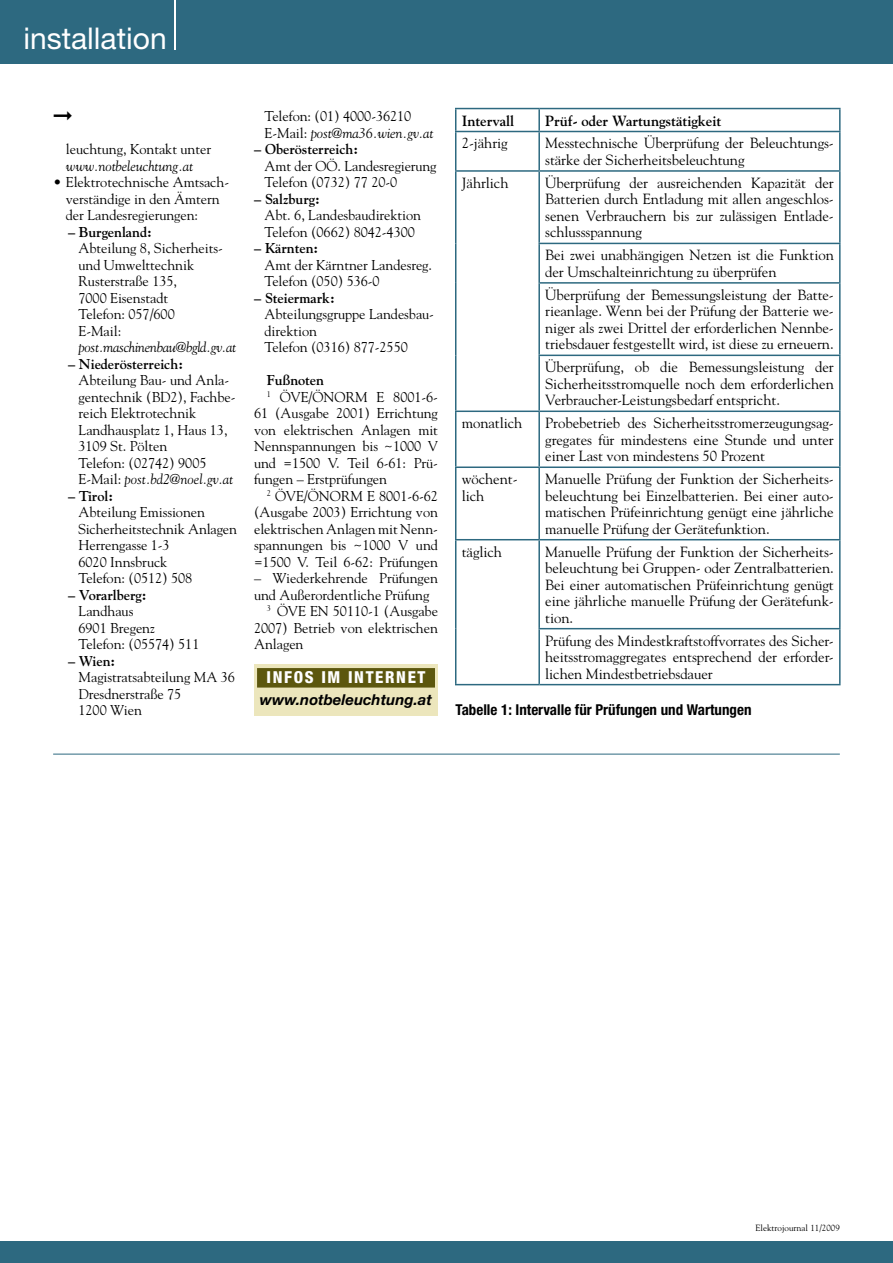
<style>
.page{position:relative;width:893px;height:1263px;background:#fff}
.page>*{position:absolute;margin:0;border:0;box-sizing:border-box;transform-origin:0 0}
.t1{font:200 75px "Helvetica Neue LT Std";color:#fff}
.t2{font:30px "Helvetica Neue LT Std";color:#fff}
.t3{font:800 condensed 16.5px "Helvetica Neue LT Std";letter-spacing:.1em;color:#fff}
.t4{font:700 condensed 15px "Helvetica Neue LT Std";color:#000}
.t5{font:italic 700 15px "Helvetica Neue LT Std";color:#000}
.t6{font:14.7px/16.5px "Goudy Std";letter-spacing:-.005em;color:#000;text-align:justify}
.t7{font:700 14.7px "Goudy Std";letter-spacing:-.005em;color:#000}
.t8{font:14.25px/16.5px "Goudy Std";letter-spacing:-.005em;color:#000}
.t9{font:700 14.25px "Goudy Std";letter-spacing:-.005em;color:#000}
.t10{font:italic 14.25px "Goudy Std";letter-spacing:-.02em;color:#000}
.t11{font:9px "Goudy Std";color:#000}
.s1{font-weight:700}
.s2{font-style:italic}
</style>
<div class="page">
<div style="left:0;top:0;width:893px;height:64px;background:#2d6980"></div>
<div style="left:0;top:1242px;width:893px;height:21px;background:#2d6980"></div>
<hr style="left:455px;top:108px;width:84px;height:1px;background:#2d6980">
<svg style="left:455px;top:109px;width:1px;height:22px"></svg>
<hr style="left:539px;top:108px;width:302px;height:1px;background:#2d6980">
<hr style="left:538px;top:109px;width:2px;height:22px;background:#2d6980">
<hr style="left:839px;top:109px;width:2px;height:22px;background:#2d6980">
<hr style="left:455px;top:131px;width:84px;height:1px;background:#2d6980">
<hr style="left:455px;top:132px;width:1px;height:38px;background:#2d6980">
<hr style="left:539px;top:131px;width:302px;height:1px;background:#2d6980">
<hr style="left:538px;top:132px;width:2px;height:38px;background:#2d6980">
<hr style="left:839px;top:132px;width:2px;height:38px;background:#2d6980">
<hr style="left:455px;top:170px;width:84px;height:2px;background:#2d6980">
<hr style="left:455px;top:172px;width:1px;height:71px;background:#2d6980">
<hr style="left:539px;top:170px;width:302px;height:2px;background:#2d6980">
<hr style="left:538px;top:172px;width:2px;height:71px;background:#2d6980">
<hr style="left:839px;top:172px;width:2px;height:71px;background:#2d6980">
<hr style="left:455px;top:243px;width:1px;height:40px;background:#2d6980">
<hr style="left:538px;top:243px;width:303px;height:1px;background:#2d6980">
<hr style="left:538px;top:244px;width:2px;height:38px;background:#2d6980">
<hr style="left:839px;top:244px;width:2px;height:38px;background:#2d6980">
<hr style="left:455px;top:283px;width:1px;height:72px;background:#2d6980">
<hr style="left:538px;top:282px;width:303px;height:2px;background:#2d6980">
<hr style="left:538px;top:284px;width:2px;height:71px;background:#2d6980">
<hr style="left:839px;top:284px;width:2px;height:71px;background:#2d6980">
<hr style="left:455px;top:355px;width:1px;height:55px;background:#2d6980">
<hr style="left:538px;top:355px;width:303px;height:1px;background:#2d6980">
<hr style="left:538px;top:356px;width:2px;height:54px;background:#2d6980">
<hr style="left:839px;top:356px;width:2px;height:54px;background:#2d6980">
<hr style="left:455px;top:410px;width:84px;height:2px;background:#2d6980">
<hr style="left:455px;top:412px;width:1px;height:54px;background:#2d6980">
<hr style="left:539px;top:410px;width:302px;height:2px;background:#2d6980">
<hr style="left:538px;top:412px;width:2px;height:54px;background:#2d6980">
<hr style="left:839px;top:412px;width:2px;height:54px;background:#2d6980">
<hr style="left:455px;top:466px;width:84px;height:2px;background:#2d6980">
<hr style="left:455px;top:468px;width:1px;height:71px;background:#2d6980">
<hr style="left:539px;top:466px;width:302px;height:2px;background:#2d6980">
<hr style="left:538px;top:468px;width:2px;height:71px;background:#2d6980">
<hr style="left:839px;top:468px;width:2px;height:71px;background:#2d6980">
<hr style="left:455px;top:539px;width:84px;height:1px;background:#2d6980">
<hr style="left:455px;top:540px;width:1px;height:89px;background:#2d6980">
<hr style="left:539px;top:539px;width:302px;height:1px;background:#2d6980">
<hr style="left:538px;top:540px;width:2px;height:88px;background:#2d6980">
<hr style="left:839px;top:540px;width:2px;height:88px;background:#2d6980">
<hr style="left:455px;top:629px;width:1px;height:55px;background:#2d6980">
<hr style="left:538px;top:628px;width:303px;height:1px;background:#2d6980">
<hr style="left:538px;top:629px;width:2px;height:55px;background:#2d6980">
<hr style="left:839px;top:629px;width:2px;height:55px;background:#2d6980">
<hr style="left:455px;top:684px;width:84px;height:1px;background:#2d6980">
<hr style="left:539px;top:684px;width:302px;height:1px;background:#2d6980">
<div style="left:254px;top:665px;width:184px;height:51px;background:#ece6bc"></div>
<div style="left:257px;top:668px;width:178px;height:19px;background:#5c570e"></div>
<hr style="left:53px;top:754px;width:787px;height:1px;background:#2d6980">
<h2 class="t2" style="left:23px;top:20px;width:145px">installation</h2>
<h1 class="t1" style="left:167px;top:-36px;width:18px">|</h1>
<p class="t8" style="left:66px;top:141px;width:147px">leuchtung, Kontakt unter</p>
<p class="t10" style="left:66px;top:157px;width:129px">www.notbeleuchtung.at</p>
<p class="t8" style="left:66px;top:174px;width:165px;text-indent:-13px"><span class="s1">•</span> Elektrotechnische Amtsach&shy;verständige in den Ämtern der Landesregierungen:</p>
<p class="t9" style="left:68px;top:223px;width:85px">– Burgenland:</p>
<p class="t8" style="left:79px;top:240px;width:146px">Abteilung 8, Sicherheits&shy;und Umwelttechnik<br>Rusterstraße 135,<br>7000 Eisenstadt<br>Telefon: 057/600<br>E-Mail:</p>
<p class="t10" style="left:79px;top:338px;width:159px">post.maschinenbau@bgld.gv.at</p>
<p class="t9" style="left:68px;top:355px;width:117px">– Niederösterreich:</p>
<p class="t8" style="left:79px;top:372px;width:158px">Abteilung Bau- und Anla&shy;gentechnik (BD2), Fachbe&shy;reich Elektrotechnik<br>Landhausplatz 1, Haus 13,<br>3109 St. Pölten<br>Telefon: (02742) 9005<br>E-Mail: <span class="s2">post.bd2@noel.gv.at</span></p>
<p class="t9" style="left:68px;top:487px;width:47px">– Tirol:</p>
<p class="t8" style="left:78px;top:504px;width:161px">Abteilung Emissionen<br>Sicherheitstechnik Anlagen<br>Herrengasse 1-3<br>6020 Innsbruck<br>Telefon: (0512) 508</p>
<p class="t9" style="left:68px;top:586px;width:80px">– Vorarlberg:</p>
<p class="t8" style="left:79px;top:603px;width:122px">Landhaus<br>6901 Bregenz<br>Telefon: (05574) 511</p>
<p class="t9" style="left:68px;top:652px;width:49px">– Wien:</p>
<p class="t8" style="left:79px;top:669px;width:158px">Magistratsabteilung MA 36<br>Dresdnerstraße 75<br>1200 Wien</p>
<p class="t8" style="left:265px;top:108px;width:170px">Telefon: (01) 4000-36210<br>E-Mail: <span class="s2">post@ma36.wien.gv.at</span></p>
<p class="t9" style="left:254px;top:141px;width:106px">– Oberösterreich:</p>
<p class="t8" style="left:265px;top:157px;width:174px">Amt der OÖ. Landesregierung<br>Telefon (0732) 77 20-0</p>
<p class="t9" style="left:254px;top:190px;width:67px">– Salzburg:</p>
<p class="t8" style="left:265px;top:207px;width:158px">Abt. 6, Landesbaudirektion<br>Telefon (0662) 8042-4300</p>
<p class="t9" style="left:254px;top:240px;width:66px">– Kärnten:</p>
<p class="t8" style="left:265px;top:256px;width:169px">Amt der Kärntner Landesreg.<br>Telefon (050) 536-0</p>
<p class="t9" style="left:254px;top:289px;width:82px">– Steiermark:</p>
<p class="t8" style="left:265px;top:306px;width:171px">Abteilungsgruppe Landesbau&shy;direktion<br>Telefon (0316) 877-2550</p>
<p class="t9" style="left:267px;top:372px;width:59px">Fußnoten</p>
<p class="t8" style="left:267px;top:388px;width:173px"><sup>1</sup> ÖVE/ÖNORM E 8001-6-</p>
<p class="t8" style="left:254px;top:405px;width:185px">61 (Ausgabe 2001) Errichtung</p>
<p class="t8" style="left:254px;top:421px;width:185px">von elektrischen Anlagen mit</p>
<p class="t8" style="left:254px;top:438px;width:185px">Nennspannungen bis ~1000 V</p>
<p class="t8" style="left:254px;top:454px;width:185px">und =1500 V. Teil 6-61: Prü-</p>
<p class="t8" style="left:254px;top:471px;width:135px">fungen – Erstprüfungen</p>
<p class="t8" style="left:267px;top:487px;width:173px"><sup>2</sup> ÖVE/ÖNORM E 8001-6-62</p>
<p class="t8" style="left:254px;top:504px;width:185px">(Ausgabe 2003) Errichtung von</p>
<p class="t8" style="left:254px;top:520px;width:185px">elektrischen Anlagen mit Nenn-</p>
<p class="t8" style="left:254px;top:537px;width:185px">spannungen bis ~1000 V und</p>
<p class="t8" style="left:254px;top:553px;width:185px">=1500 V. Teil 6-62: Prüfungen</p>
<p class="t8" style="left:254px;top:570px;width:185px">– Wiederkehrende Prüfungen</p>
<p class="t8" style="left:254px;top:586px;width:177px">und Außerordentliche Prüfung</p>
<p class="t8" style="left:267px;top:603px;width:173px"><sup>3</sup> ÖVE EN 50110-1 (Ausgabe</p>
<p class="t8" style="left:254px;top:619px;width:185px">2007) Betrieb von elektrischen</p>
<p class="t8" style="left:254px;top:636px;width:51px">Anlagen</p>
<p class="t3" style="left:266px;top:667px;width:161px">INFOS IM INTERNET</p>
<p class="t5" style="left:260px;top:690px;width:174px">www.notbeleuchtung.at</p>
<p class="t7" style="left:462px;top:112px;width:54px">Intervall</p>
<p class="t7" style="left:545px;top:112px;width:178px">Prüf- oder Wartungstätigkeit</p>
<p class="t6" style="left:462px;top:135px;width:48px">2-jährig</p>
<p class="t6" style="left:545px;top:135px;width:290px">Messtechnische Überprüfung der Beleuchtungs&shy;stärke der Sicherheitsbeleuchtung</p>
<p class="t6" style="left:462px;top:174px;width:48px">Jährlich</p>
<p class="t6" style="left:545px;top:174px;width:290px">Überprüfung der ausreichenden Kapazität der Batterien durch Entladung mit allen angeschlos&shy;senen Verbrauchern bis zur zulässigen Entlade&shy;schlussspannung</p>
<p class="t6" style="left:545px;top:247px;width:290px">Bei zwei unabhängigen Netzen ist die Funktion der Umschalteinrichtung zu überprüfen</p>
<p class="t6" style="left:545px;top:286px;width:290px">Überprüfung der Bemessungsleistung der Batte&shy;rieanlage. Wenn bei der Prüfung der Batterie we&shy;niger als zwei Drittel der erforderlichen Nennbe&shy;triebsdauer festgestellt wird, ist diese zu erneuern.</p>
<p class="t6" style="left:545px;top:359px;width:290px">Überprüfung, ob die Bemessungsleistung der Sicherheitsstromquelle noch dem erforderlichen Verbraucher-Leistungsbedarf entspricht.</p>
<p class="t6" style="left:462px;top:415px;width:62px">monatlich</p>
<p class="t6" style="left:545px;top:415px;width:290px">Probebetrieb des Sicherheitsstromerzeugungsag&shy;gregates für mindestens eine Stunde und unter einer Last von mindestens 50 Prozent</p>
<p class="t6" style="left:462px;top:471px;width:57px">wöchent&shy;lich</p>
<p class="t6" style="left:545px;top:471px;width:290px">Manuelle Prüfung der Funktion der Sicherheits&shy;beleuchtung bei Einzelbatterien. Bei einer auto&shy;matischen Prüfeinrichtung genügt eine jährliche manuelle Prüfung der Gerätefunktion.</p>
<p class="t6" style="left:462px;top:543px;width:42px">täglich</p>
<p class="t6" style="left:545px;top:543px;width:290px">Manuelle Prüfung der Funktion der Sicherheits&shy;beleuchtung bei Gruppen- oder Zentralbatterien.<br>Bei einer automatischen Prüfeinrichtung genügt eine jährliche manuelle Prüfung der Gerätefunk&shy;tion.</p>
<p class="t6" style="left:545px;top:632px;width:290px">Prüfung des Mindestkraftstoffvorrates des Sicher&shy;heitsstromaggregates entsprechend der erforder&shy;lichen Mindestbetriebsdauer</p>
<p class="t4" style="left:456px;top:701px;width:297px">Tabelle 1: Intervalle für Prüfungen und Wartungen</p>
<p class="t11" style="left:756px;top:1222px;width:86px">Elektrojournal 11/2009</p>
</div>
